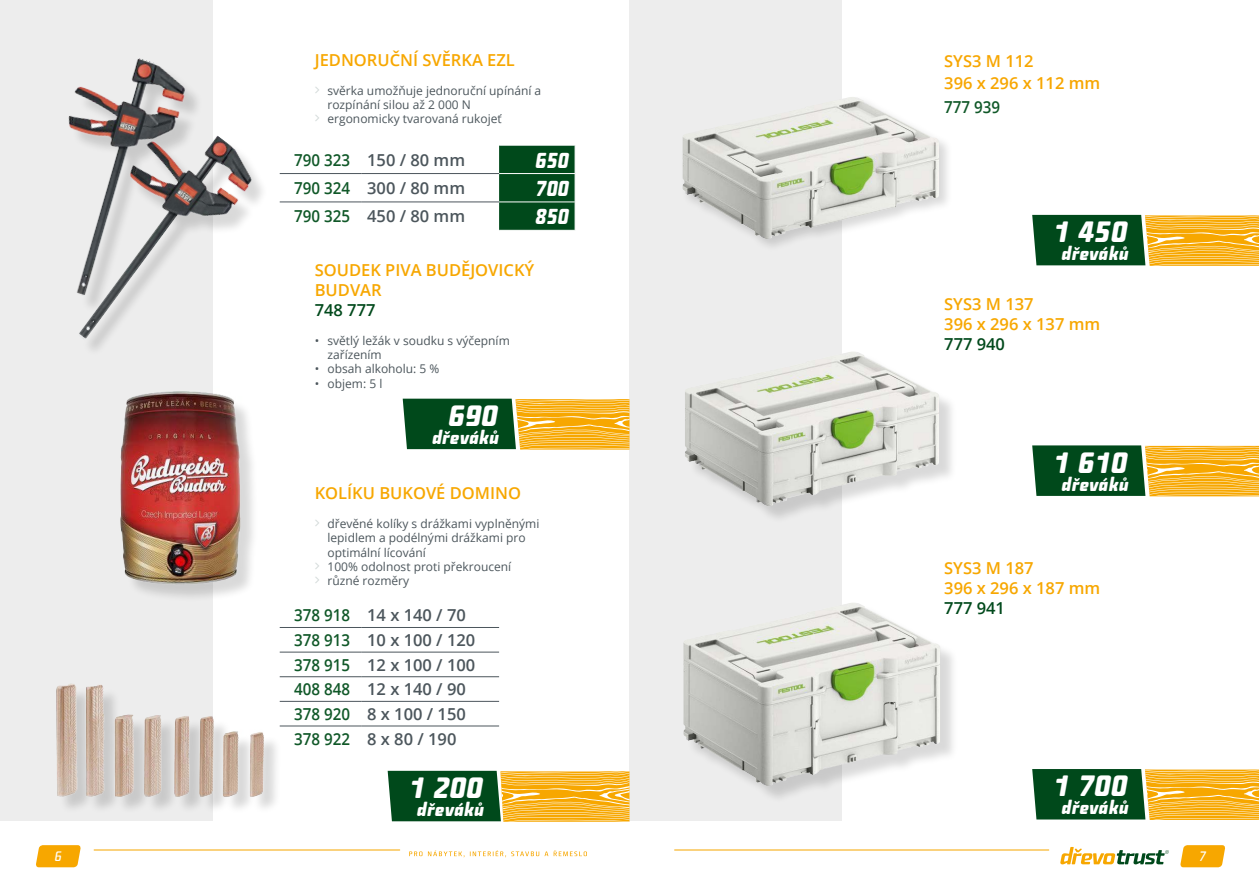
<style>
.page{position:relative;width:1259px;height:893px;background:#fff}
.page>*{position:absolute;margin:0;border:0;box-sizing:border-box;transform-origin:0 0}
.t1{font:italic 500 28.5px "Fishmonger K";color:#fff}
.t2{font:italic 500 21px "Fishmonger K";color:#fff;scale:.92 1}
.t3{font:italic 500 18px "Fishmonger K";color:#fff}
.t4{font:600 16.5px/24.6px "Open Sans";color:#4c565c}
.t5{font:600 16.5px/19.8px "Open Sans";color:#f7a700}
.t6{font:600 16.5px/22.2px "Open Sans";color:#f7a600}
.t7{font:600 16.5px "Open Sans";color:#00491b}
.t8{font:600 16.5px "Open Sans";color:#105828;scale:.92 1}
.t9{font:italic 500 13.2px "Fishmonger K";color:#fff}
.t10{font:12px/14.4px "Open Sans";color:#4c565c}
.s1{color:#105828}
</style>
<div class="page">
<hr style="left:94px;top:849px;width:306px;height:1px;background:#f7a700">
<svg style="left:36px;top:845px;width:45px;height:22px"></svg>
<svg style="left:409px;top:850px;width:178px;height:7px"></svg>
<hr style="left:674px;top:849px;width:374px;height:1px;background:#f7a700">
<svg style="left:1180px;top:845px;width:45px;height:22px"></svg>
<svg style="left:1060px;top:847px;width:108px;height:17px"></svg>
<div style="left:0;top:0;width:213px;height:821px;background:#ededed"></div>
<div style="left:629px;top:0;width:213px;height:821px;background:#ededed"></div>
<svg style="left:499px;top:145px;width:77px;height:85px;background:#094f23"></svg>
<hr style="left:280px;top:173px;width:81px;height:1px;background:#4c565c">
<hr style="left:361px;top:173px;width:138px;height:1px;background:#4c565c">
<hr style="left:280px;top:202px;width:81px;height:1px;background:#4c565c">
<hr style="left:361px;top:202px;width:138px;height:1px;background:#4c565c">
<hr style="left:499px;top:173px;width:76px;height:1px;background:#fff">
<hr style="left:499px;top:202px;width:76px;height:1px;background:#fff">
<img style="left:74px;top:58px;width:123px;height:43px">
<img style="left:68px;top:101px;width:194px;height:249px">
<div style="left:123px;top:394px;width:136px;height:209px;background:#000;opacity:.15"></div>
<img style="left:120px;top:391px;width:139px;height:198px">
<svg style="left:403px;top:399px;width:226px;height:51px;background:#828630"></svg>
<hr style="left:280px;top:627px;width:81px;height:1px;background:#4c565c">
<hr style="left:361px;top:627px;width:138px;height:1px;background:#4c565c">
<hr style="left:280px;top:652px;width:81px;height:1px;background:#4c565c">
<hr style="left:361px;top:652px;width:138px;height:1px;background:#4c565c">
<hr style="left:280px;top:676px;width:81px;height:1px;background:#4c565c">
<hr style="left:361px;top:676px;width:138px;height:1px;background:#4c565c">
<hr style="left:280px;top:701px;width:81px;height:1px;background:#4c565c">
<hr style="left:361px;top:701px;width:138px;height:1px;background:#4c565c">
<hr style="left:280px;top:726px;width:81px;height:1px;background:#4c565c">
<hr style="left:361px;top:726px;width:138px;height:1px;background:#4c565c">
<svg style="left:388px;top:771px;width:241px;height:51px;background:#898930"></svg>
<div style="left:58px;top:687px;width:224px;height:127px;background:#000;opacity:.15"></div>
<img style="left:56px;top:683px;width:209px;height:126px">
<svg style="left:1032px;top:215px;width:227px;height:51px;background:#828630"></svg>
<div style="left:680px;top:95px;width:273px;height:157px;background:#000;opacity:.15"></div>
<img style="left:682px;top:97px;width:257px;height:142px">
<div style="left:687px;top:354px;width:270px;height:170px;background:#000;opacity:.15"></div>
<img style="left:685px;top:352px;width:254px;height:154px">
<svg style="left:1032px;top:445px;width:227px;height:52px;background:#848833"></svg>
<svg style="left:1032px;top:769px;width:227px;height:51px;background:#82862f"></svg>
<div style="left:686px;top:605px;width:273px;height:199px;background:#000;opacity:.15"></div>
<img style="left:683px;top:603px;width:257px;height:183px">
<h3 class="t5" style="left:315px;top:50px;width:202px">JEDNORUČNÍ SVĚRKA EZL</h3>
<p class="t10" style="left:327px;top:83px;width:215px">svěrka umožňuje jednoruční upínání a rozpínání silou až 2 000 N ergonomicky tvarovaná rukojeť</p>
<h3 class="t4" style="left:294px;top:147px;width:172px"><span class="s1">790 323</span> 150 / 80 mm</h3>
<h2 class="t2" style="left:535px;top:147px;width:38px">650</h2>
<h3 class="t4" style="left:294px;top:175px;width:172px"><span class="s1">790 324</span> 300 / 80 mm</h3>
<h2 class="t2" style="left:535px;top:176px;width:38px">700</h2>
<h3 class="t4" style="left:294px;top:204px;width:172px"><span class="s1">790 325</span> 450 / 80 mm</h3>
<h2 class="t2" style="left:535px;top:204px;width:38px">850</h2>
<h3 class="t5" style="left:315px;top:260px;width:22px">Soudek</h3>
<h3 class="t5" style="left:385px;top:260px;width:10px">piva</h3>
<h3 class="t5" style="left:426px;top:260px;width:11px">budějovi</h3>
<h3 class="t5" style="left:503px;top:260px;width:32px">cký</h3>
<h3 class="t5" style="left:315px;top:280px;width:12px">budvar</h3>
<h3 class="t7" style="left:315px;top:299px;width:62px">748 777</h3>
<p class="t10" style="left:327px;top:333px;width:184px;text-indent:-13px">• světlý ležák v soudku s výčepním zařízením</p>
<p class="t10" style="left:315px;top:362px;width:126px">• obsah alkoholu: 5 %</p>
<p class="t10" style="left:315px;top:376px;width:69px">• objem: 5 l</p>
<h1 class="t1" style="left:448px;top:399px;width:51px">690</h1>
<h3 class="t3" style="left:432px;top:427px;width:69px">dřeváků</h3>
<h3 class="t5" style="left:315px;top:483px;width:208px">KOLÍKU BUKOVÉ DOMINO</h3>
<p class="t10" style="left:327px;top:516px;width:213px">dřevěné kolíky s drážkami vyplněnými lepidlem a podélnými drážkami pro optimální lícování<br>100% odolnost proti překroucení různé rozměry</p>
<h3 class="t4" style="left:294px;top:603px;width:183px"><span class="s1">378 918</span> 14 x 140 / 70<br><span class="s1">378 913</span> 10 x 100 / 120<br><span class="s1">378 915</span> 12 x 100 / 100<br><span class="s1">408 848</span> 12 x 140 / 90<br><span class="s1">378 920</span> 8 x 100 / 150<br><span class="s1">378 922</span> 8 x 80 / 190</h3>
<h1 class="t1" style="left:409px;top:771px;width:76px">1 200</h1>
<h3 class="t3" style="left:417px;top:799px;width:69px">dřeváků</h3>
<h3 class="t6" style="left:944px;top:49px;width:157px">SYS3 M 112<br>396 x 296 x 112 mm</h3>
<h3 class="t8" style="left:944px;top:96px;width:62px">777 939</h3>
<h1 class="t1" style="left:1053px;top:215px;width:76px">1 450</h1>
<h3 class="t3" style="left:1061px;top:243px;width:69px">dřeváků</h3>
<h3 class="t5" style="left:944px;top:294px;width:157px">SYS3 M 137<br>396 x 296 x 137 mm</h3>
<h3 class="t7" style="left:944px;top:332px;width:62px">777 940</h3>
<h1 class="t1" style="left:1053px;top:445px;width:76px">1 610</h1>
<h3 class="t3" style="left:1061px;top:473px;width:69px">dřeváků</h3>
<h3 class="t5" style="left:944px;top:558px;width:157px">SYS3 M 187<br>396 x 296 x 187 mm</h3>
<h3 class="t7" style="left:944px;top:596px;width:62px">777 941</h3>
<h1 class="t1" style="left:1053px;top:769px;width:76px">1 700</h1>
<h3 class="t3" style="left:1061px;top:797px;width:69px">dřeváků</h3>
<p class="t9" style="left:55px;top:848px;width:8px">6</p>
<p class="t9" style="left:1199px;top:848px;width:8px">7</p>
</div>
